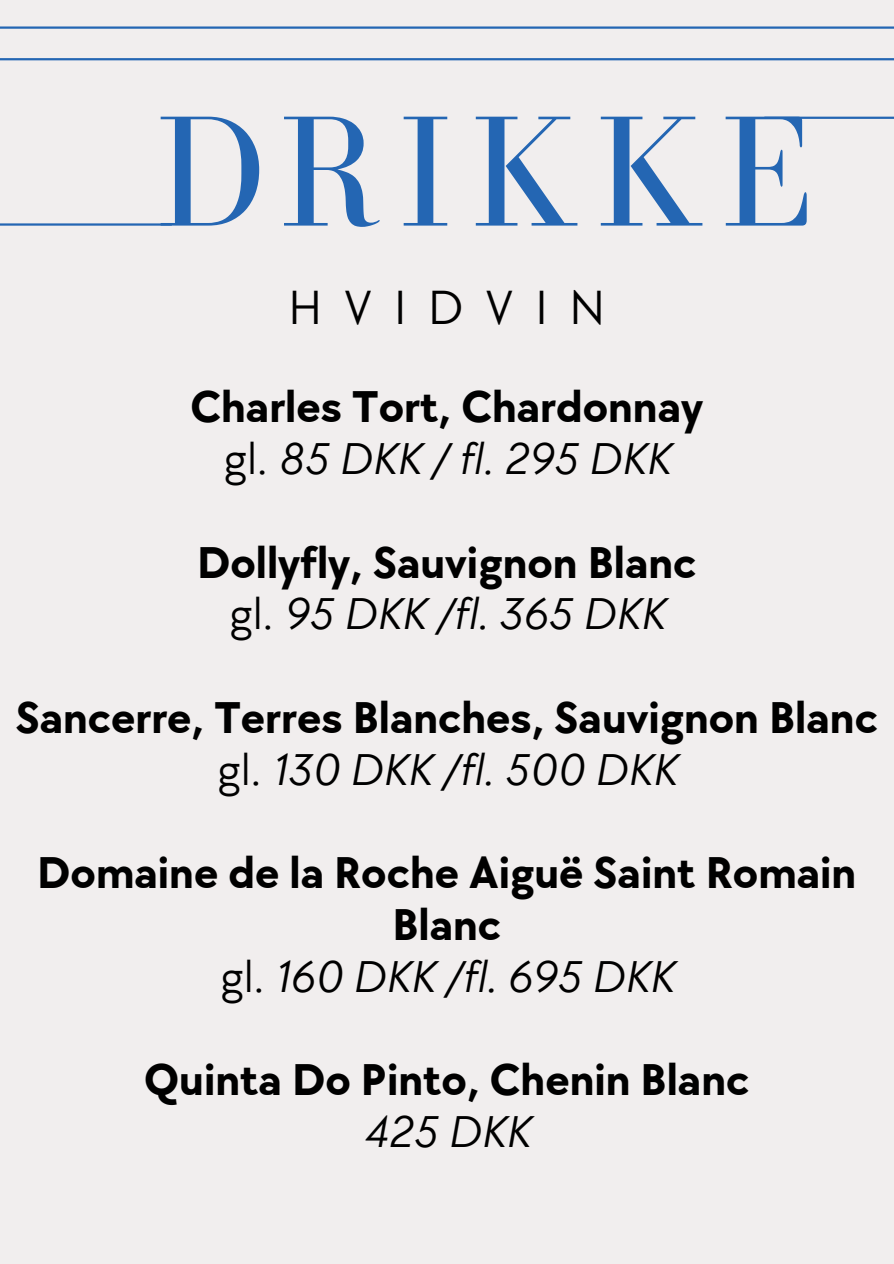
<style>
.page{position:relative;width:894px;height:1264px;background:#fff}
.page>*{position:absolute;margin:0;border:0;box-sizing:border-box;transform-origin:0 0}
.t1{font:162px "Bodoni FLF";letter-spacing:.1em;color:#2466b3}
.t2{font:49.5px "TT Chocolates";letter-spacing:.435em;color:#000}
.t3{font:700 45.9px/51.8px "TT Chocolates";color:#000;text-align:center}
.t4{font:italic 45.9px "TT Chocolates";color:#000}
.s1{font-style:normal}
</style>
<div class="page">
<div style="left:0;top:0;width:893px;height:1263px;background:#f1eeee"></div>
<hr style="left:0;top:26px;width:893px;height:3px;background:#2466b3">
<hr style="left:0;top:58px;width:893px;height:2px;background:#2466b3">
<hr style="left:0;top:223px;width:172px;height:3px;background:#2466b3">
<hr style="left:764px;top:117px;width:129px;height:2px;background:#2466b3">
<p class="t1" style="left:155px;top:84px;width:659px">DRIKKE</p>
<p class="t2" style="left:288px;top:279px;width:318px">HVIDVIN</p>
<p class="t3" style="left:190px;top:382px;width:514px">Charles Tort, Chardonnay</p>
<h1 class="t4" style="left:223px;top:433px;width:448px"><span class="s1">gl.</span> 85 DKK / fl. 295 DKK</h1>
<p class="t3" style="left:197px;top:538px;width:500px">Dollyfly, Sauvignon Blanc</p>
<p class="t4" style="left:229px;top:588px;width:437px"><span class="s1">gl.</span> 95 DKK /fl. 365 DKK</p>
<h2 class="t3" style="left:16px;top:693px;width:863px">Sancerre, Terres Blanches, Sauvignon Blanc</h2>
<p class="t4" style="left:217px;top:743px;width:460px"><span class="s1">gl.</span> 130 DKK /fl. 500 DKK</p>
<p class="t3" style="left:37px;top:848px;width:820px">Domaine de la Roche Aiguë Saint Romain<br>Blanc</p>
<p class="t4" style="left:220px;top:950px;width:455px"><span class="s1">gl.</span> 160 DKK /fl. 695 DKK</p>
<p class="t3" style="left:144px;top:1055px;width:606px">Quinta Do Pinto, Chenin Blanc</p>
<p class="t4" style="left:363px;top:1105px;width:167px">425 DKK</p>
</div>
